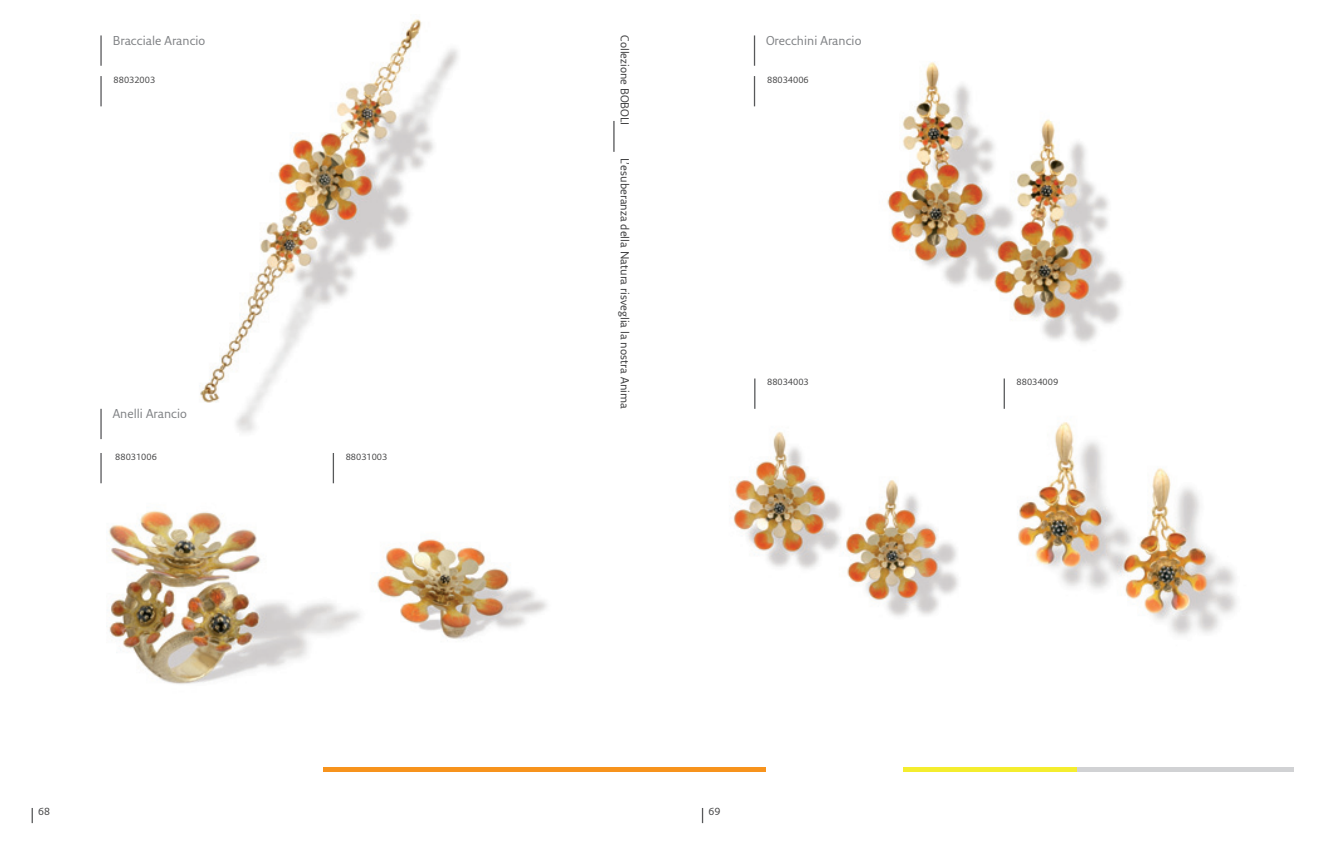
<style>
.page{position:relative;width:1340px;height:851px;background:#fff}
.page>*{position:absolute;margin:0;border:0;box-sizing:border-box;transform-origin:0 0}
.t1{font:12.5px "Fresco Sans Std";color:#808285}
.t2{font:11.5px "Fresco Sans Std";color:#3e3e3f}
.t3{font:11.25px "Fresco Sans Std";color:#3e3e3f}
.t4{font:10px "Fresco Sans Std";color:#3e3e3f}
.t5{font:8.75px "Fresco Sans Std";color:#3e3e3f}
</style>
<div class="page">
<img style="left:200px;top:19px;width:259px;height:414px">
<hr style="left:100px;top:76px;width:2px;height:30px;background:#57585a">
<hr style="left:100px;top:35px;width:2px;height:31px;background:#57585a">
<hr style="left:613px;top:121px;width:1px;height:31px;background:#57585a">
<hr style="left:903px;top:767px;width:174px;height:4px;background:#f4ed2f">
<hr style="left:1077px;top:767px;width:216px;height:4px;background:#d1d2d4">
<hr style="left:323px;top:767px;width:442px;height:4px;background:#f7931d">
<img style="left:106px;top:510px;width:254px;height:174px">
<img style="left:377px;top:539px;width:170px;height:100px">
<hr style="left:100px;top:409px;width:2px;height:30px;background:#57585a">
<hr style="left:100px;top:453px;width:2px;height:30px;background:#57585a">
<hr style="left:333px;top:453px;width:1px;height:30px;background:#57585a">
<img style="left:887px;top:62px;width:237px;height:281px">
<img style="left:733px;top:407px;width:226px;height:210px">
<img style="left:1004px;top:407px;width:233px;height:229px">
<hr style="left:754px;top:76px;width:1px;height:30px;background:#57585a">
<hr style="left:754px;top:378px;width:1px;height:31px;background:#57585a">
<hr style="left:1003px;top:378px;width:1px;height:31px;background:#57585a">
<hr style="left:754px;top:35px;width:1px;height:31px;background:#57585a">
<svg style="left:32px;top:808px;width:1px;height:15px"></svg>
<svg style="left:702px;top:808px;width:1px;height:15px"></svg>
<p class="t1" style="left:113px;top:33px;width:94px">Bracciale Arancio</p>
<p class="t5" style="left:114px;top:74px;width:43px">88032003</p>
<p class="t1" style="left:113px;top:406px;width:76px">Anelli Arancio</p>
<p class="t5" style="left:115px;top:451px;width:43px">88031006</p>
<p class="t5" style="left:346px;top:451px;width:43px">88031003</p>
<p class="t3" style="left:631px;top:35px;width:91px;rotate:90deg">Collezione BOBOLI</p>
<p class="t2" style="left:632px;top:158px;width:253px;rotate:90deg">L’esuberanza della Natura risveglia la nostra Anima</p>
<p class="t1" style="left:766px;top:33px;width:97px">Orecchini Arancio</p>
<p class="t5" style="left:767px;top:74px;width:43px">88034006</p>
<p class="t5" style="left:767px;top:377px;width:43px">88034003</p>
<p class="t5" style="left:1016px;top:377px;width:43px">88034009</p>
<p class="t4" style="left:38px;top:805px;width:13px">68</p>
<p class="t4" style="left:708px;top:805px;width:13px">69</p>
</div>
